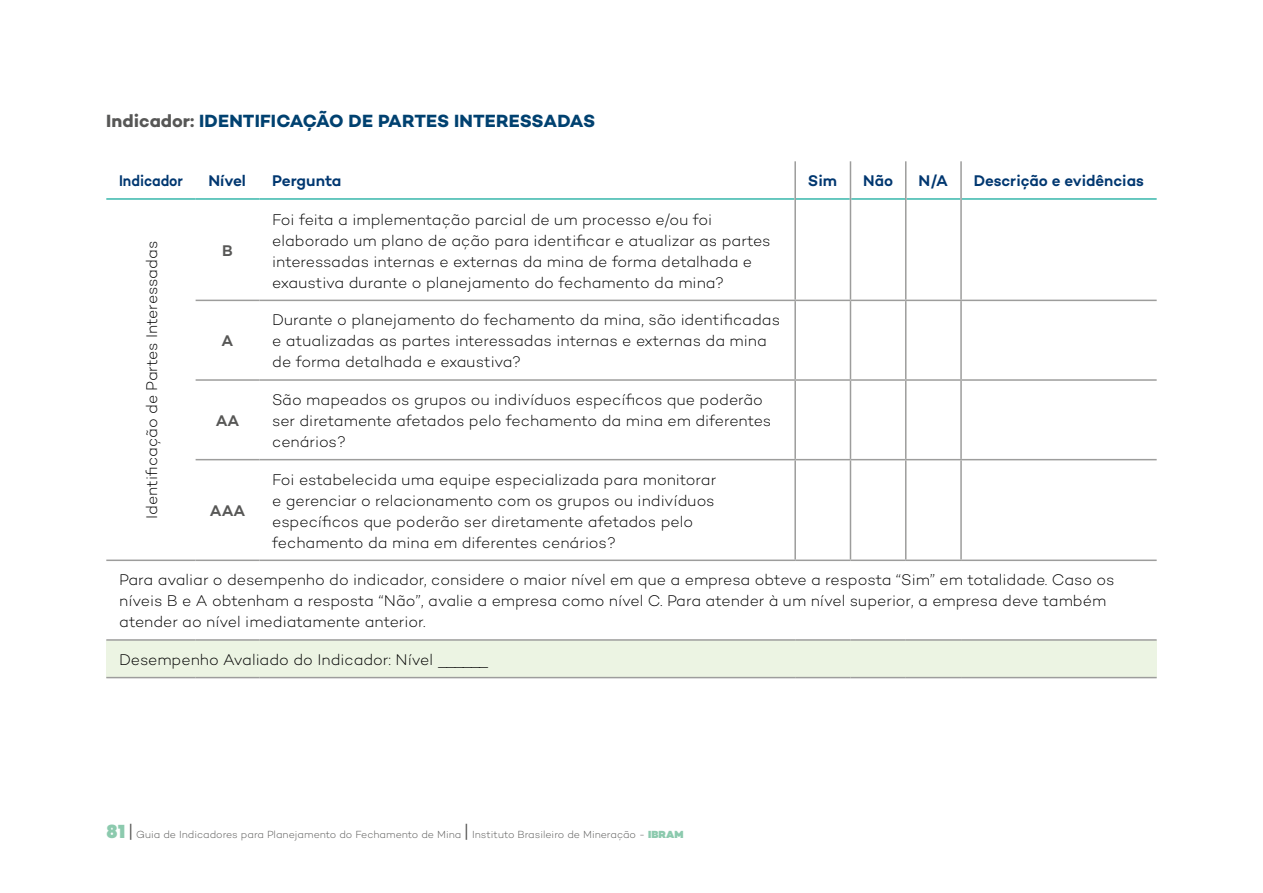
<style>
.page{position:relative;width:1263px;height:893px;background:#fff}
.page>*{position:absolute;margin:0;border:0;box-sizing:border-box;transform-origin:0 0}
.t1{font:700 18px "Campton";letter-spacing:.005em;color:#004170}
.t2{font:300 15.75px/21px "Campton";color:#000}
.t3{font:600 15.75px "Campton";letter-spacing:-.005em;color:#003770}
.t4{font:600 15.75px "Campton";letter-spacing:-.005em;color:#003770;scale:.9 1}
.t5{font:600 15.75px "Campton";color:#575756}
.t6{font:300 10.5px "Campton";color:#575756}
.s1{color:#575756}
.s2{font-family:"Poppins";font-weight:900;font-size:18px;color:#8ccaae}
.s3{font-family:"Poppins";font-size:18px}
.s4{font-weight:900;color:#8ccaae}
</style>
<div class="page">
<div style="left:106px;top:640px;width:1051px;height:38px;background:#ecf4e3"></div>
<hr style="left:106px;top:198px;width:90px;height:2px;background:#38b6ab">
<hr style="left:196px;top:198px;width:63px;height:2px;background:#38b6ab">
<hr style="left:259px;top:198px;width:535px;height:2px;background:#38b6ab">
<hr style="left:796px;top:198px;width:54px;height:2px;background:#38b6ab">
<hr style="left:851px;top:198px;width:54px;height:2px;background:#38b6ab">
<hr style="left:906px;top:198px;width:54px;height:2px;background:#38b6ab">
<hr style="left:962px;top:198px;width:195px;height:2px;background:#38b6ab">
<hr style="left:196px;top:300px;width:63px;height:1px;background:#9d9d9c">
<hr style="left:259px;top:300px;width:536px;height:1px;background:#9d9d9c">
<hr style="left:795px;top:300px;width:55px;height:1px;background:#9d9d9c">
<hr style="left:850px;top:300px;width:56px;height:1px;background:#9d9d9c">
<hr style="left:906px;top:300px;width:55px;height:1px;background:#9d9d9c">
<hr style="left:961px;top:300px;width:196px;height:1px;background:#9d9d9c">
<hr style="left:196px;top:379px;width:63px;height:2px;background:#9d9d9c">
<hr style="left:259px;top:379px;width:536px;height:2px;background:#9d9d9c">
<hr style="left:795px;top:379px;width:55px;height:2px;background:#9d9d9c">
<hr style="left:850px;top:379px;width:56px;height:2px;background:#9d9d9c">
<hr style="left:906px;top:379px;width:55px;height:2px;background:#9d9d9c">
<hr style="left:961px;top:379px;width:196px;height:2px;background:#9d9d9c">
<hr style="left:196px;top:459px;width:63px;height:1px;background:#9d9d9c">
<hr style="left:259px;top:459px;width:536px;height:1px;background:#9d9d9c">
<hr style="left:795px;top:459px;width:55px;height:1px;background:#9d9d9c">
<hr style="left:850px;top:459px;width:56px;height:1px;background:#9d9d9c">
<hr style="left:906px;top:459px;width:55px;height:1px;background:#9d9d9c">
<hr style="left:961px;top:459px;width:196px;height:1px;background:#9d9d9c">
<hr style="left:106px;top:560px;width:90px;height:1px;background:#9d9d9c">
<hr style="left:196px;top:560px;width:63px;height:1px;background:#9d9d9c">
<hr style="left:259px;top:560px;width:536px;height:1px;background:#9d9d9c">
<hr style="left:795px;top:560px;width:55px;height:1px;background:#9d9d9c">
<hr style="left:850px;top:560px;width:56px;height:1px;background:#9d9d9c">
<hr style="left:906px;top:560px;width:55px;height:1px;background:#9d9d9c">
<hr style="left:961px;top:560px;width:196px;height:1px;background:#9d9d9c">
<hr style="left:106px;top:639px;width:90px;height:2px;background:#9d9d9c">
<hr style="left:196px;top:639px;width:63px;height:2px;background:#9d9d9c">
<hr style="left:259px;top:639px;width:536px;height:2px;background:#9d9d9c">
<hr style="left:795px;top:639px;width:55px;height:2px;background:#9d9d9c">
<hr style="left:850px;top:639px;width:56px;height:2px;background:#9d9d9c">
<hr style="left:906px;top:639px;width:55px;height:2px;background:#9d9d9c">
<hr style="left:961px;top:639px;width:196px;height:2px;background:#9d9d9c">
<hr style="left:106px;top:677px;width:90px;height:1px;background:#9d9d9c">
<hr style="left:196px;top:677px;width:63px;height:1px;background:#9d9d9c">
<hr style="left:259px;top:677px;width:536px;height:1px;background:#9d9d9c">
<hr style="left:795px;top:677px;width:55px;height:1px;background:#9d9d9c">
<hr style="left:850px;top:677px;width:56px;height:1px;background:#9d9d9c">
<hr style="left:906px;top:677px;width:55px;height:1px;background:#9d9d9c">
<hr style="left:961px;top:677px;width:196px;height:1px;background:#9d9d9c">
<hr style="left:794px;top:161px;width:2px;height:38px;background:#9d9d9c">
<hr style="left:850px;top:161px;width:1px;height:38px;background:#9d9d9c">
<hr style="left:905px;top:161px;width:1px;height:38px;background:#9d9d9c">
<hr style="left:960px;top:161px;width:2px;height:38px;background:#9d9d9c">
<hr style="left:794px;top:199px;width:2px;height:101px;background:#9d9d9c">
<hr style="left:850px;top:199px;width:1px;height:101px;background:#9d9d9c">
<hr style="left:905px;top:199px;width:1px;height:101px;background:#9d9d9c">
<hr style="left:960px;top:199px;width:2px;height:101px;background:#9d9d9c">
<hr style="left:794px;top:301px;width:2px;height:78px;background:#9d9d9c">
<hr style="left:850px;top:301px;width:1px;height:78px;background:#9d9d9c">
<hr style="left:905px;top:301px;width:1px;height:78px;background:#9d9d9c">
<hr style="left:960px;top:301px;width:2px;height:78px;background:#9d9d9c">
<hr style="left:794px;top:381px;width:2px;height:78px;background:#9d9d9c">
<hr style="left:850px;top:381px;width:1px;height:78px;background:#9d9d9c">
<hr style="left:905px;top:381px;width:1px;height:78px;background:#9d9d9c">
<hr style="left:960px;top:381px;width:2px;height:78px;background:#9d9d9c">
<hr style="left:794px;top:460px;width:2px;height:100px;background:#9d9d9c">
<hr style="left:850px;top:460px;width:1px;height:100px;background:#9d9d9c">
<hr style="left:905px;top:460px;width:1px;height:100px;background:#9d9d9c">
<hr style="left:960px;top:460px;width:2px;height:100px;background:#9d9d9c">
<p class="t1" style="left:106px;top:110px;width:490px"><span class="s1">Indicador:</span> IDENTIFICAÇÃO DE PARTES INTERESSADAS</p>
<p class="t4" style="left:119px;top:171px;width:73px">Indicador</p>
<p class="t3" style="left:208px;top:171px;width:39px">Nível</p>
<p class="t3" style="left:272px;top:171px;width:71px">Pergunta</p>
<p class="t3" style="left:808px;top:171px;width:31px">Sim</p>
<p class="t3" style="left:863px;top:171px;width:31px">Não</p>
<p class="t3" style="left:918px;top:171px;width:31px">N/A</p>
<p class="t3" style="left:974px;top:171px;width:172px">Descrição e evidências</p>
<p class="t2" style="left:272px;top:208px;width:500px">Foi feita a implementação parcial de um processo e/ou foi elaborado um plano de ação para identificar e atualizar as partes interessadas internas e externas da mina de forma detalhada e exaustiva durante o planejamento do fechamento da mina?</p>
<p class="t2" style="left:141px;top:519px;width:279px;rotate:-90deg">Identificação de Partes Interessadas</p>
<p class="t5" style="left:222px;top:241px;width:12px">B</p>
<p class="t2" style="left:272px;top:309px;width:509px">Durante o planejamento do fechamento da mina, são identificadas e atualizadas as partes interessadas internas e externas da mina de forma detalhada e exaustiva?</p>
<p class="t5" style="left:222px;top:331px;width:13px">A</p>
<p class="t2" style="left:272px;top:389px;width:501px">São mapeados os grupos ou indivíduos específicos que poderão ser diretamente afetados pelo fechamento da mina em diferentes cenários?</p>
<p class="t5" style="left:216px;top:410px;width:25px">AA</p>
<p class="t2" style="left:272px;top:468px;width:445px">Foi estabelecida uma equipe especializada para monitorar e gerenciar o relacionamento com os grupos ou indivíduos específicos que poderão ser diretamente afetados pelo fechamento da mina em diferentes cenários?</p>
<p class="t2" style="left:119px;top:569px;width:997px">Para avaliar o desempenho do indicador, considere o maior nível em que a empresa obteve a resposta “Sim” em totalidade. Caso os níveis B e A obtenham a resposta “Não”, avalie a empresa como nível C. Para atender à um nível superior, a empresa deve também atender ao nível imediatamente anterior.</p>
<p class="t2" style="left:119px;top:649px;width:371px">Desempenho Avaliado do Indicador: Nível ______</p>
<p class="t5" style="left:210px;top:501px;width:37px">AAA</p>
<p class="t6" style="left:106px;top:828px;width:579px"><span class="s2">81</span> <span class="s3">|</span> Guia de Indicadores para Planejamento do Fechamento de Mina <span class="s3">|</span> Instituto Brasileiro de Mineração - <span class="s4">IBRAM</span></p>
</div>
